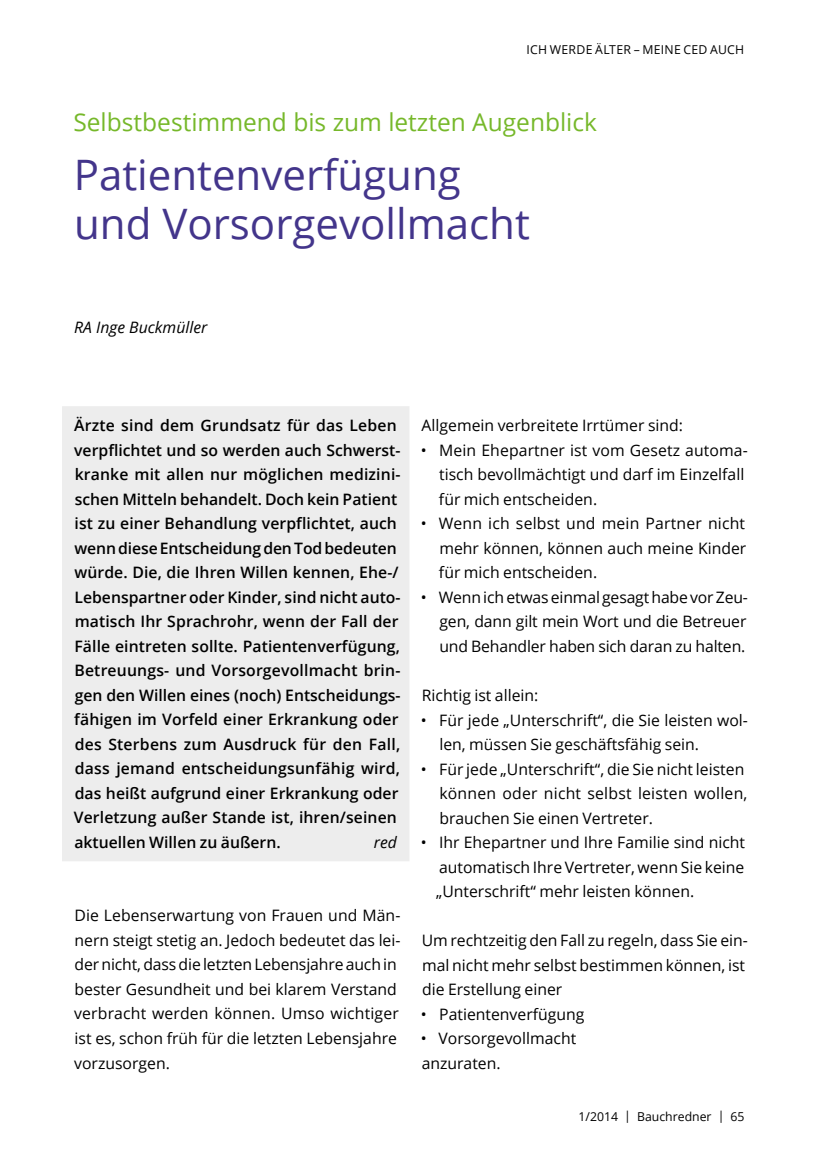
<style>
.page{position:relative;width:819px;height:1166px;background:#fff}
.page>*{position:absolute;margin:0;border:0;box-sizing:border-box;transform-origin:0 0}
.t1{font:42px/49px "Open Sans";color:#43358b}
.t2{font:24.5px "Open Sans";color:#76b82a}
.t3{font:15.75px/24.5px "Open Sans";color:#000}
.t4{font:600 15.75px/24.5px "Open Sans";letter-spacing:.005em;color:#000}
.t5{font:italic 15.75px "Open Sans";color:#000}
.t6{font:12.25px "Open Sans";letter-spacing:.005em;color:#000}
</style>
<div class="page">
<div style="left:62px;top:406px;width:347px;height:455px;background:#ededed"></div>
<p class="t6" style="left:526px;top:41px;width:166px">Ich werde älter – mei ne CED</p>
<p class="t6" style="left:710px;top:41px;width:36px">auch</p>
<h2 class="t2" style="left:73px;top:106px;width:525px">Selbstbestimmend bis zum letzten Augenblick</h2>
<h1 class="t1" style="left:74px;top:149px;width:457px">Patientenverfügung und Vorsorgevollmacht</h1>
<p class="t5" style="left:74px;top:317px;width:135px">RA Inge Buckmüller</p>
<p class="t4" style="left:74px;top:413px;width:328px">Ärzte sind dem Grundsatz für das Leben verpflichtet und so werden auch Schwerst&shy;kranke mit allen nur möglichen medizini&shy;schen Mitteln behandelt. Doch kein Patient ist zu einer Behandlung verpflichtet, auch wenn diese Entscheidung den Tod bedeuten würde. Die, die Ihren Willen kennen, Ehe-/ Lebenspartner oder Kinder, sind nicht auto&shy;matisch Ihr Sprachrohr, wenn der Fall der Fälle eintreten sollte. Patientenverfügung, Betreuungs- und Vorsorgevollmacht brin&shy;gen den Willen eines (noch) Entscheidungs&shy;fähigen im Vorfeld einer Erkrankung oder des Sterbens zum Ausdruck für den Fall, dass jemand entscheidungsunfähig wird, das heißt aufgrund einer Erkrankung oder Verletzung außer Stande ist, ihren/seinen aktuellen Willen zu äußern.</p>
<p class="t5" style="left:374px;top:831px;width:25px">red</p>
<p class="t3" style="left:74px;top:903px;width:328px">Die Lebenserwartung von Frauen und Män&shy;nern steigt stetig an. Jedoch bedeutet das lei&shy;der nicht, dass die letzten Lebensjahre auch in bester Gesundheit und bei klarem Verstand verbracht werden können. Umso wichtiger ist es, schon früh für die letzten Lebensjahre vorzusorgen.</p>
<p class="t3" style="left:421px;top:413px;width:263px">Allgemein verbreitete Irrtümer sind:</p>
<p class="t3" style="left:439px;top:437px;width:310px;text-indent:-18px">• Mein Ehepartner ist vom Gesetz automa&shy;tisch bevollmächtigt und darf im Einzelfall für mich entscheiden.</p>
<p class="t3" style="left:439px;top:511px;width:309px;text-align:justify;text-indent:-18px">• Wenn ich selbst und mein Partner nicht mehr können, können auch meine Kinder für mich entscheiden.</p>
<p class="t3" style="left:439px;top:584px;width:310px;text-align:justify;text-indent:-18px">• Wenn ich etwas einmal gesagt habe vor Zeu&shy;gen, dann gilt mein Wort und die Betreuer und Behandler haben sich daran zu halten.</p>
<p class="t3" style="left:422px;top:682px;width:118px">Richtig ist allein:</p>
<p class="t3" style="left:439px;top:707px;width:310px;text-indent:-18px">• Für jede „Unterschrift“, die Sie leisten wol&shy;len, müssen Sie geschäftsfähig sein.</p>
<p class="t3" style="left:439px;top:756px;width:309px;text-indent:-18px">• Für jede „Unterschrift“, die Sie nicht leisten können oder nicht selbst leisten wollen, brauchen Sie einen Vertreter.</p>
<p class="t3" style="left:436px;top:830px;width:310px;text-align:justify;text-indent:-15px">• Ihr Ehepartner und Ihre Familie sind nicht automatisch Ihre Vertreter, wenn Sie keine „Unterschrift“ mehr leisten können.</p>
<p class="t3" style="left:421px;top:928px;width:328px">Um rechtzeitig den Fall zu regeln, dass Sie ein&shy;mal nicht mehr selbst bestimmen können, ist die Erstellung einer</p>
<p class="t3" style="left:421px;top:1001px;width:165px">• Patientenverfügung</p>
<p class="t3" style="left:421px;top:1026px;width:157px">• Vorsorgevollmacht anzuraten.</p>
<p class="t6" style="left:578px;top:1108px;width:167px">1/2014 | Bauchredner | 65</p>
</div>
